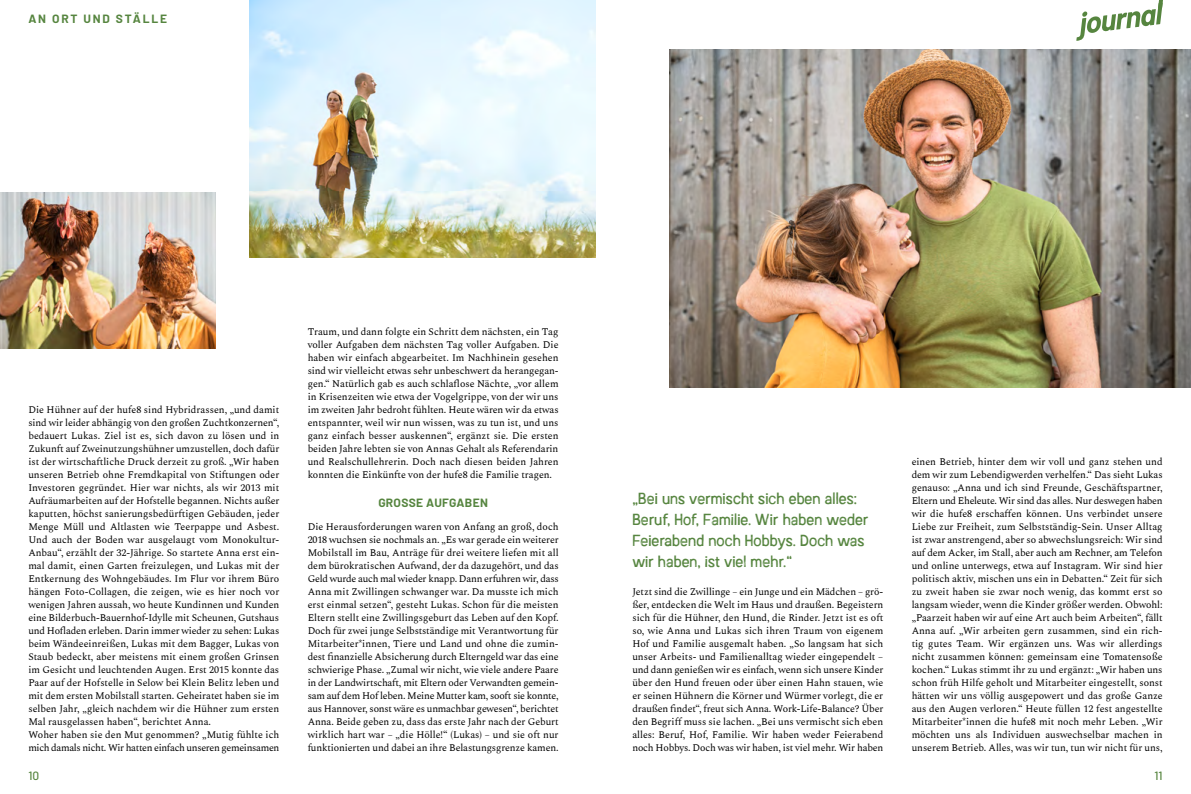
<style>
.page{position:relative;width:1191px;height:794px;background:#fff}
.page>*{position:absolute;margin:0;border:0;box-sizing:border-box;transform-origin:0 0}
._01_Intro{font:15px/21px "Austral Sans Rust";letter-spacing:.01em;color:#56853f}
._02_Sub_1{font:700 12px "Barlow";letter-spacing:.025em;color:#56853f}
._02_Sub_1-2{font:700 12px "Barlow";letter-spacing:.15em;color:#56853f}
.t1{font:500 12px "Barlow";color:#56853f}
._03_Copy{font:10px/13px "Spectral";letter-spacing:-.005em;color:#000;text-align:justify}
._03_Copy-2{font:10px/13px "Spectral";letter-spacing:-.03em;color:#000}
</style>
<div class="page">
<img style="left:669px;top:49px;width:522px;height:338px">
<img style="left:0;top:192px;width:215px;height:156px">
<img style="left:249px;top:0;width:346px;height:257px">
<svg style="left:1076px;top:0;width:87px;height:41px"></svg>
<p class="_02_Sub_1-2" style="left:28px;top:11px;width:140px">AN ORT UND STÄLLE</p>
<p class="_03_Copy" style="left:28px;top:403px;width:253px">Die Hühner auf der hufe8 sind Hybridrassen, „und damit sind wir leider abhängig von den großen Zuchtkonzernen“, bedauert Lukas. Ziel ist es, sich davon zu lösen und in Zukunft auf Zweinutzungshühner umzustellen, doch dafür ist der wirtschaftliche Druck derzeit zu groß. „Wir haben unseren Betrieb ohne Fremdkapital von Stiftungen oder Investoren gegründet. Hier war nichts, als wir 2013 mit Aufräumarbeiten auf der Hofstelle begannen. Nichts außer kaputten, höchst sanierungsbedürftigen Gebäuden, jeder Menge Müll und Altlasten wie Teerpappe und Asbest.<br>Und auch der Boden war ausgelaugt vom Monokultur-Anbau“, erzählt der 32-Jährige. So startete Anna erst ein&shy;mal damit, einen Garten freizulegen, und Lukas mit der Entkernung des Wohngebäudes. Im Flur vor ihrem Büro hängen Foto-Collagen, die zeigen, wie es hier noch vor wenigen Jahren aussah, wo heute Kundinnen und Kunden eine Bilderbuch-Bauernhof-Idylle mit Scheunen, Gutshaus und Hofladen erleben. Darin immer wieder zu sehen: Lukas beim Wändeeinreißen, Lukas mit dem Bagger, Lukas von Staub bedeckt, aber meistens mit einem großen Grinsen im Gesicht und leuchtenden Augen. Erst 2015 konnte das Paar auf der Hofstelle in Selow bei Klein Belitz leben und mit dem ersten Mobilstall starten. Geheiratet haben sie im selben Jahr, „gleich nachdem wir die Hühner zum ersten Mal rausgelassen haben“, berichtet Anna.</p>
<p class="_03_Copy-2" style="left:28px;top:728px;width:253px">Woher haben sie den Mut genommen? „Mutig fühlte ich mich damals nicht. Wir hatten einfach unseren gemeinsamen</p>
<p class="_03_Copy" style="left:308px;top:325px;width:252px">Traum, und dann folgte ein Schritt dem nächsten, ein Tag voller Aufgaben dem nächsten Tag voller Aufgaben. Die haben wir einfach abgearbeitet. Im Nachhinein gesehen sind wir vielleicht etwas sehr unbeschwert da herangegan&shy;gen.“ Natürlich gab es auch schlaflose Nächte, „vor allem in Krisenzeiten wie etwa der Vogelgrippe, von der wir uns im zweiten Jahr bedroht fühlten. Heute wären wir da etwas entspannter, weil wir nun wissen, was zu tun ist, und uns ganz einfach besser auskennen“, ergänzt sie. Die ersten beiden Jahre lebten sie von Annas Gehalt als Referendarin und Realschullehrerin. Doch nach diesen beiden Jahren konnten die Einkünfte von der hufe8 die Familie tragen.</p>
<p class="_02_Sub_1" style="left:378px;top:495px;width:111px">GROSSE AUFGABEN</p>
<p class="_03_Copy" style="left:308px;top:520px;width:253px">Die Herausforderungen waren von Anfang an groß, doch 2018 wuchsen sie nochmals an. „Es war gerade ein weiterer Mobilstall im Bau, Anträge für drei weitere liefen mit all dem bürokratischen Aufwand, der da dazugehört, und das Geld wurde auch mal wieder knapp. Dann erfuhren wir, dass Anna mit Zwillingen schwanger war. Da musste ich mich erst einmal setzen“, gesteht Lukas. Schon für die meisten Eltern stellt eine Zwillingsgeburt das Leben auf den Kopf.<br>Doch für zwei junge Selbstständige mit Verantwortung für Mitarbeiter*innen, Tiere und Land und ohne die zumin&shy;dest finanzielle Absicherung durch Elterngeld war das eine schwierige Phase. „Zumal wir nicht, wie viele andere Paare in der Landwirtschaft, mit Eltern oder Verwandten gemein&shy;sam auf dem Hof leben. Meine Mutter kam, sooft sie konnte, aus Hannover, sonst wäre es unmachbar gewesen“, berichtet Anna. Beide geben zu, dass das erste Jahr nach der Geburt wirklich hart war – „die Hölle!“ (Lukas) – und sie oft nur funktionierten und dabei an ihre Belastungsgrenze kamen.</p>
<p class="_01_Intro" style="left:632px;top:487px;width:238px">„Bei uns vermischt sich eben alles:<br>Beruf, Hof, Familie. Wir haben weder<br>Feierabend noch Hobbys. Doch was wir haben, ist viel mehr.“</p>
<p class="_03_Copy" style="left:632px;top:585px;width:252px">Jetzt sind die Zwillinge – ein Junge und ein Mädchen – grö&shy;ßer, entdecken die Welt im Haus und draußen. Begeistern sich für die Hühner, den Hund, die Rinder. Jetzt ist es oft so, wie Anna und Lukas sich ihren Traum von eigenem Hof und Familie ausgemalt haben. „So langsam hat sich unser Arbeits- und Familienalltag wieder eingependelt – und dann genießen wir es einfach, wenn sich unsere Kinder über den Hund freuen oder über einen Hahn stauen, wie er seinen Hühnern die Körner und Würmer vorlegt, die er draußen findet“, freut sich Anna. Work-Life-Balance? Über den Begriff muss sie lachen. „Bei uns vermischt sich eben alles: Beruf, Hof, Familie. Wir haben weder Feierabend noch Hobbys. Doch was wir haben, ist viel mehr. Wir haben</p>
<p class="_03_Copy" style="left:911px;top:455px;width:252px">einen Betrieb, hinter dem wir voll und ganz stehen und dem wir zum Lebendigwerden verhelfen.“ Das sieht Lukas genauso: „Anna und ich sind Freunde, Geschäftspartner, Eltern und Eheleute. Wir sind das alles. Nur deswegen haben wir die hufe8 erschaffen können. Uns verbindet unsere Liebe zur Freiheit, zum Selbstständig-Sein. Unser Alltag ist zwar anstrengend, aber so abwechslungsreich: Wir sind auf dem Acker, im Stall, aber auch am Rechner, am Telefon und online unterwegs, etwa auf Instagram. Wir sind hier politisch aktiv, mischen uns ein in Debatten.“ Zeit für sich zu zweit haben sie zwar noch wenig, das kommt erst so langsam wieder, wenn die Kinder größer werden. Obwohl: „Paarzeit haben wir auf eine Art auch beim Arbeiten“, fällt Anna auf. „Wir arbeiten gern zusammen, sind ein rich&shy;tig gutes Team. Wir ergänzen uns. Was wir allerdings nicht zusammen können: gemeinsam eine Tomatensoße kochen.“ Lukas stimmt ihr zu und ergänzt: „Wir haben uns schon früh Hilfe geholt und Mitarbeiter eingestellt, sonst hätten wir uns völlig ausgepowert und das große Ganze aus den Augen verloren.“ Heute füllen 12 fest angestellte Mitarbeiter*innen die hufe8 mit noch mehr Leben. „Wir möchten uns als Individuen auswechselbar machen in unserem Betrieb. Alles, was wir tun, tun wir nicht für uns,</p>
<p class="t1" style="left:28px;top:768px;width:12px">10</p>
<p class="t1" style="left:1154px;top:768px;width:10px">11</p>
</div>
